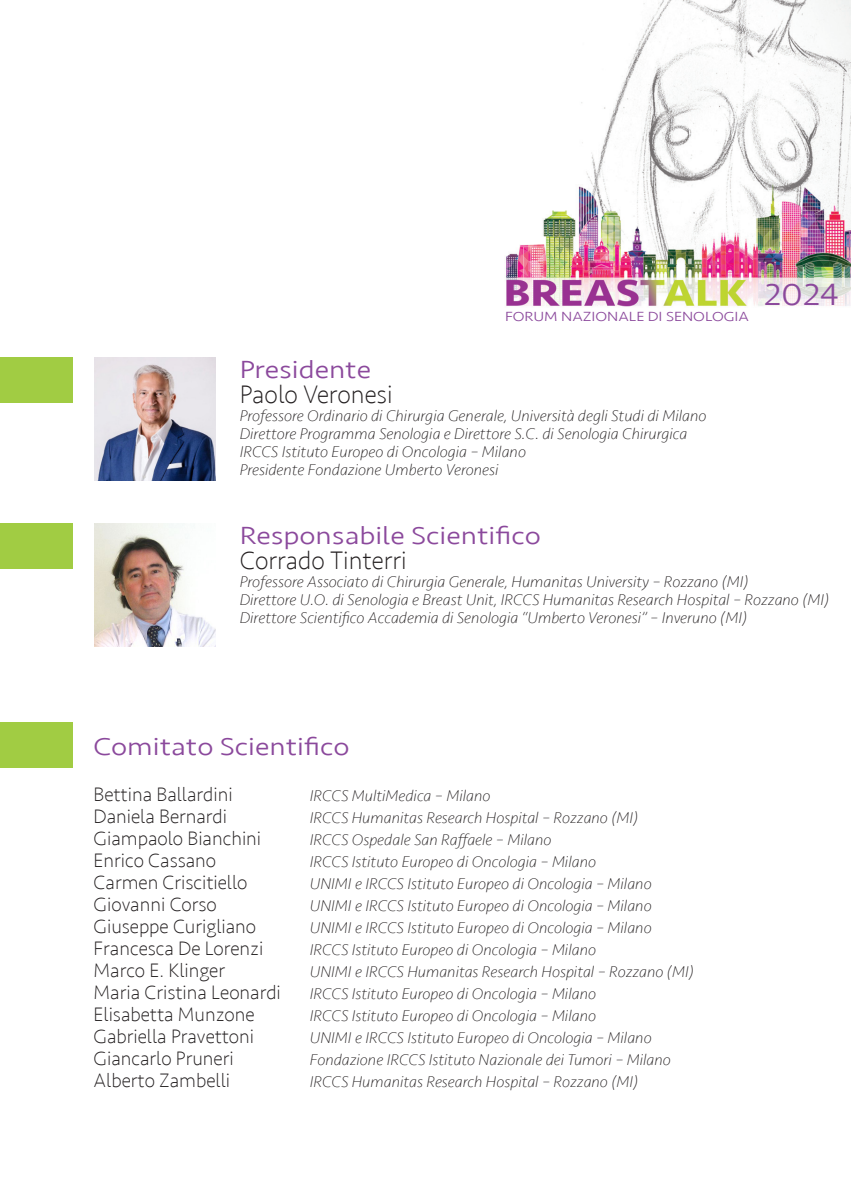
<style>
.page{position:relative;width:851px;height:1191px;background:#fff}
.page>*{position:absolute;margin:0;border:0;box-sizing:border-box;transform-origin:0 0}
.t1{font:300 31.6px "Seravek";color:#8b499c;scale:1.18 1}
.t2{font:200 26px "Seravek";color:#231f20}
.t3{font:300 25.6px "Seravek";color:#8b499c;scale:1.18 1}
.t4{font:200 20px "Seravek";color:#231f20}
.t5{font:italic 200 16px "Seravek";color:#231f20}
.t6{font:300 13.6px "Seravek";color:#8b499c;scale:1.18 1}
</style>
<div class="page">
<img style="left:506px;top:0;width:344px;height:307px">
<div style="left:0;top:357px;width:72px;height:46px;background:#a1cc43"></div>
<div style="left:0;top:523px;width:72px;height:46px;background:#a1cc43"></div>
<div style="left:0;top:721px;width:72px;height:46px;background:#a1cc43"></div>
<img style="left:95px;top:357px;width:120px;height:123px">
<img style="left:95px;top:523px;width:120px;height:123px">
<p class="t6" style="left:505px;top:308px;width:208px">FORUM NAZIONALE DI SENOLOGIA</p>
<p class="t3" style="left:240px;top:354px;width:113px">Presidente</p>
<p class="t2" style="left:240px;top:379px;width:154px">Paolo Veronesi</p>
<p class="t5" style="left:240px;top:406px;width:468px">Professore Ordinario di Chirurgia Generale, Università degli Studi di Milano</p>
<p class="t5" style="left:240px;top:424px;width:449px">Direttore Programma Senologia e Direttore S.C. di Senologia Chirurgica</p>
<p class="t5" style="left:240px;top:442px;width:288px">IRCCS Istituto Europeo di Oncologia – Milano</p>
<p class="t5" style="left:240px;top:460px;width:260px">Presidente Fondazione Umberto Veronesi</p>
<p class="t1" style="left:764px;top:276px;width:65px">2024</p>
<p class="t3" style="left:240px;top:520px;width:257px">Responsabile Scientifico</p>
<p class="t2" style="left:240px;top:544px;width:168px">Corrado Tinterri</p>
<p class="t5" style="left:240px;top:572px;width:510px">Professore Associato di Chirurgia Generale, Humanitas University – Rozzano (MI)</p>
<p class="t5" style="left:240px;top:590px;width:591px">Direttore U.O. di Senologia e Breast Unit, IRCCS Humanitas Research Hospital – Rozzano (MI)</p>
<p class="t5" style="left:240px;top:608px;width:509px">Direttore Scientifico Accademia di Senologia “Umberto Veronesi” – Inveruno (MI)</p>
<p class="t3" style="left:94px;top:731px;width:218px">Comitato Scientifico</p>
<p class="t4" style="left:94px;top:782px;width:141px">Bettina Ballardini</p>
<p class="t5" style="left:310px;top:786px;width:182px">IRCCS MultiMedica – Milano</p>
<p class="t4" style="left:94px;top:804px;width:135px">Daniela Bernardi</p>
<p class="t5" style="left:310px;top:808px;width:330px">IRCCS Humanitas Research Hospital – Rozzano (MI)</p>
<p class="t4" style="left:94px;top:826px;width:169px">Giampaolo Bianchini</p>
<p class="t5" style="left:310px;top:830px;width:243px">IRCCS Ospedale San Raffaele – Milano</p>
<p class="t4" style="left:94px;top:848px;width:124px">Enrico Cassano</p>
<p class="t5" style="left:310px;top:852px;width:288px">IRCCS Istituto Europeo di Oncologia – Milano</p>
<p class="t4" style="left:94px;top:870px;width:155px">Carmen Criscitiello</p>
<p class="t5" style="left:310px;top:874px;width:343px">UNIMI e IRCCS Istituto Europeo di Oncologia – Milano</p>
<p class="t4" style="left:94px;top:892px;width:125px">Giovanni Corso</p>
<p class="t5" style="left:310px;top:896px;width:343px">UNIMI e IRCCS Istituto Europeo di Oncologia – Milano</p>
<p class="t4" style="left:94px;top:914px;width:164px">Giuseppe Curigliano</p>
<p class="t5" style="left:310px;top:918px;width:343px">UNIMI e IRCCS Istituto Europeo di Oncologia – Milano</p>
<p class="t4" style="left:94px;top:936px;width:171px">Francesca De Lorenzi</p>
<p class="t5" style="left:310px;top:940px;width:288px">IRCCS Istituto Europeo di Oncologia – Milano</p>
<p class="t4" style="left:94px;top:958px;width:133px">Marco E. Klinger</p>
<p class="t5" style="left:310px;top:962px;width:385px">UNIMI e IRCCS Humanitas Research Hospital – Rozzano (MI)</p>
<p class="t4" style="left:94px;top:980px;width:189px">Maria Cristina Leonardi</p>
<p class="t5" style="left:310px;top:984px;width:288px">IRCCS Istituto Europeo di Oncologia – Milano</p>
<p class="t4" style="left:94px;top:1002px;width:162px">Elisabetta Munzone</p>
<p class="t5" style="left:310px;top:1006px;width:288px">IRCCS Istituto Europeo di Oncologia – Milano</p>
<p class="t4" style="left:94px;top:1024px;width:162px">Gabriella Pravettoni</p>
<p class="t5" style="left:310px;top:1028px;width:343px">UNIMI e IRCCS Istituto Europeo di Oncologia – Milano</p>
<p class="t4" style="left:94px;top:1046px;width:142px">Giancarlo Pruneri</p>
<p class="t5" style="left:310px;top:1050px;width:362px">Fondazione IRCCS Istituto Nazionale dei Tumori – Milano</p>
<p class="t4" style="left:94px;top:1068px;width:138px">Alberto Zambelli</p>
<p class="t5" style="left:310px;top:1072px;width:330px">IRCCS Humanitas Research Hospital – Rozzano (MI)</p>
</div>
